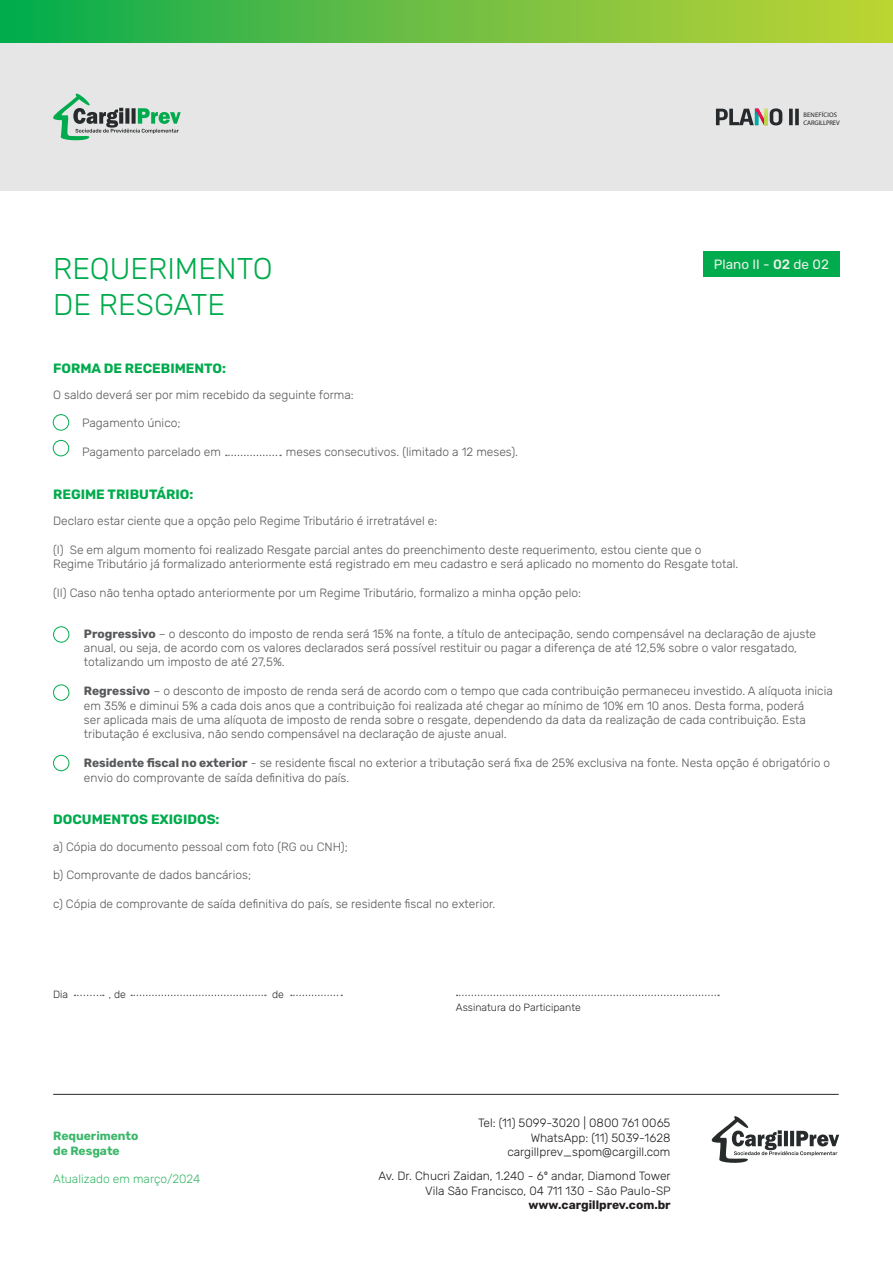
<style>
.page{position:relative;width:893px;height:1263px;background:#fff}
.page>*{position:absolute;margin:0;border:0;box-sizing:border-box;transform-origin:0 0}
.t1{font:300 30px/36px "Rubik";color:#00ab4d}
.t2{font:700 13.5px "Rubik";color:#00ab4d}
.t3{font:13.5px "Rubik";color:#ebf0e7}
.t4{font:300 12px/14.4px "Rubik";color:#57585a}
.t5{font:300 12px/14.4px "Rubik";color:#231f20;text-align:right}
.t6{font:300 12px "Rubik";color:#3bb769}
.t7{font:700 12px "Rubik";color:#231f20}
.t8{font:700 12px/14.4px "Rubik";color:#3bb769}
.t9{font:300 10.5px "Rubik";color:#282b2c}
.t10{font:6.6px/7.9px "Myriad Pro";letter-spacing:-.01em;color:#231f20}
.s1{font-weight:500}
.s2{font-weight:700}
</style>
<div class="page">
<div style="left:0;top:43px;width:893px;height:148px;background:#e6e6e6"></div>
<div style="left:0;top:0;width:893px;height:43px;background:linear-gradient(to right,#0aab50,#c7d435)"></div>
<svg style="left:53px;top:93px;width:128px;height:48px"></svg>
<svg style="left:716px;top:108px;width:83px;height:17px"></svg>
<svg style="left:711px;top:1116px;width:128px;height:47px"></svg>
<hr style="left:53px;top:1094px;width:786px;height:1px;background:#282b2c">
<div style="left:703px;top:251px;width:137px;height:26px;background:#00ab4d"></div>
<div style="left:53px;top:414px;width:16px;height:16px;border:1px solid #00ab4d;border-radius:50%"></div>
<div style="left:53px;top:440px;width:16px;height:16px;border:1px solid #00ab4d;border-radius:50%"></div>
<svg style="left:226px;top:455px;width:55px;height:1px"></svg>
<svg style="left:75px;top:995px;width:29px;height:1px"></svg>
<svg style="left:131px;top:995px;width:135px;height:1px"></svg>
<svg style="left:291px;top:995px;width:51px;height:1px"></svg>
<svg style="left:457px;top:995px;width:262px;height:1px"></svg>
<div style="left:53px;top:626px;width:16px;height:16px;border:1px solid #00ab4d;border-radius:50%"></div>
<div style="left:53px;top:684px;width:16px;height:17px;border:1px solid #00ab4d;border-radius:50%"></div>
<div style="left:53px;top:755px;width:16px;height:16px;border:1px solid #00ab4d;border-radius:50%"></div>
<h1 class="t1" style="left:53px;top:252px;width:221px">REQUERIMENTO<br>DE RESGATE</h1>
<p class="t2" style="left:53px;top:360px;width:175px">FORMA DE RECEBIMENTO:</p>
<p class="t4" style="left:53px;top:388px;width:302px">O saldo deverá ser por mim recebido da seguinte forma:</p>
<p class="t4" style="left:82px;top:416px;width:100px">Pagamento único;</p>
<p class="t4" style="left:82px;top:445px;width:140px">Pagamento parcelado em</p>
<p class="t4" style="left:286px;top:445px;width:234px">meses consecutivos. (limitado a 12 meses).</p>
<p class="t2" style="left:53px;top:486px;width:142px">REGIME TRIBUTÁRIO:</p>
<p class="t10" style="left:803px;top:111px;width:38px">BENEFÍCIOS<br>CARGILLPREV</p>
<p class="t3" style="left:714px;top:257px;width:117px">Plano II - <span class="s1">02</span> de 02</p>
<p class="t4" style="left:53px;top:514px;width:386px">Declaro estar ciente que a opção pelo Regime Tributário é irretratável e:</p>
<p class="t4" style="left:53px;top:543px;width:687px">(I) Se em algum momento foi realizado Resgate parcial antes do preenchimento deste requerimento, estou ciente que o<br>Regime Tributário já formalizado anteriormente está registrado em meu cadastro e será aplicado no momento do Resgate total.</p>
<p class="t4" style="left:53px;top:586px;width:529px">(II) Caso não tenha optado anteriormente por um Regime Tributário, formalizo a minha opção pelo:</p>
<p class="t4" style="left:84px;top:627px;width:734px"><span class="s2">Progressivo</span> – o desconto do imposto de renda será 15% na fonte, a título de antecipação, sendo compensável na declaração de ajuste anual, ou seja, de acordo com os valores declarados será possível restituir ou pagar a diferença de até 12,5% sobre o valor resgatado, totalizando um imposto de até 27,5%.</p>
<p class="t4" style="left:84px;top:684px;width:750px"><span class="s2">Regressivo</span> – o desconto de imposto de renda será de acordo com o tempo que cada contribuição permaneceu investido. A alíquota inicia em 35% e diminui 5% a cada dois anos que a contribuição foi realizada até chegar ao mínimo de 10% em 10 anos. Desta forma, poderá<br>ser aplicada mais de uma alíquota de imposto de renda sobre o resgate, dependendo da data da realização de cada contribuição. Esta tributação é exclusiva, não sendo compensável na declaração de ajuste anual.</p>
<p class="t4" style="left:84px;top:756px;width:748px"><span class="s2">Residente fiscal no exterior</span> - se residente fiscal no exterior a tributação será fixa de 25% exclusiva na fonte. Nesta opção é obrigatório o envio do comprovante de saída definitiva do país.</p>
<p class="t2" style="left:53px;top:812px;width:168px">DOCUMENTOS EXIGIDOS:</p>
<p class="t4" style="left:53px;top:839px;width:296px">a) Cópia do documento pessoal com foto (RG ou CNH);</p>
<p class="t4" style="left:53px;top:868px;width:199px">b) Comprovante de dados bancários;</p>
<p class="t4" style="left:53px;top:897px;width:444px">c) Cópia de comprovante de saída definitiva do país, se residente fiscal no exterior.</p>
<p class="t9" style="left:53px;top:988px;width:17px">Dia</p>
<p class="t9" style="left:109px;top:988px;width:19px">, de</p>
<p class="t9" style="left:272px;top:988px;width:13px">de</p>
<p class="t8" style="left:53px;top:1129px;width:87px">Requerimento de Resgate</p>
<p class="t6" style="left:53px;top:1172px;width:149px">Atualizado em março/2024</p>
<p class="t9" style="left:456px;top:1002px;width:126px">Assinatura do Participante</p>
<p class="t5" style="left:478px;top:1116px;width:194px">Tel: (11) 5099-3020 | 0800 761 0065<br>WhatsApp: (11) 5039-1628 cargillprev_spom@cargill.com</p>
<p class="t5" style="left:378px;top:1169px;width:294px">Av. Dr. Chucri Zaidan, 1.240 - 6º andar, Diamond Tower<br>Vila São Francisco, 04 711 130 - São Paulo-SP</p>
<p class="t7" style="left:528px;top:1198px;width:144px">www.cargillprev.com.br</p>
</div>
